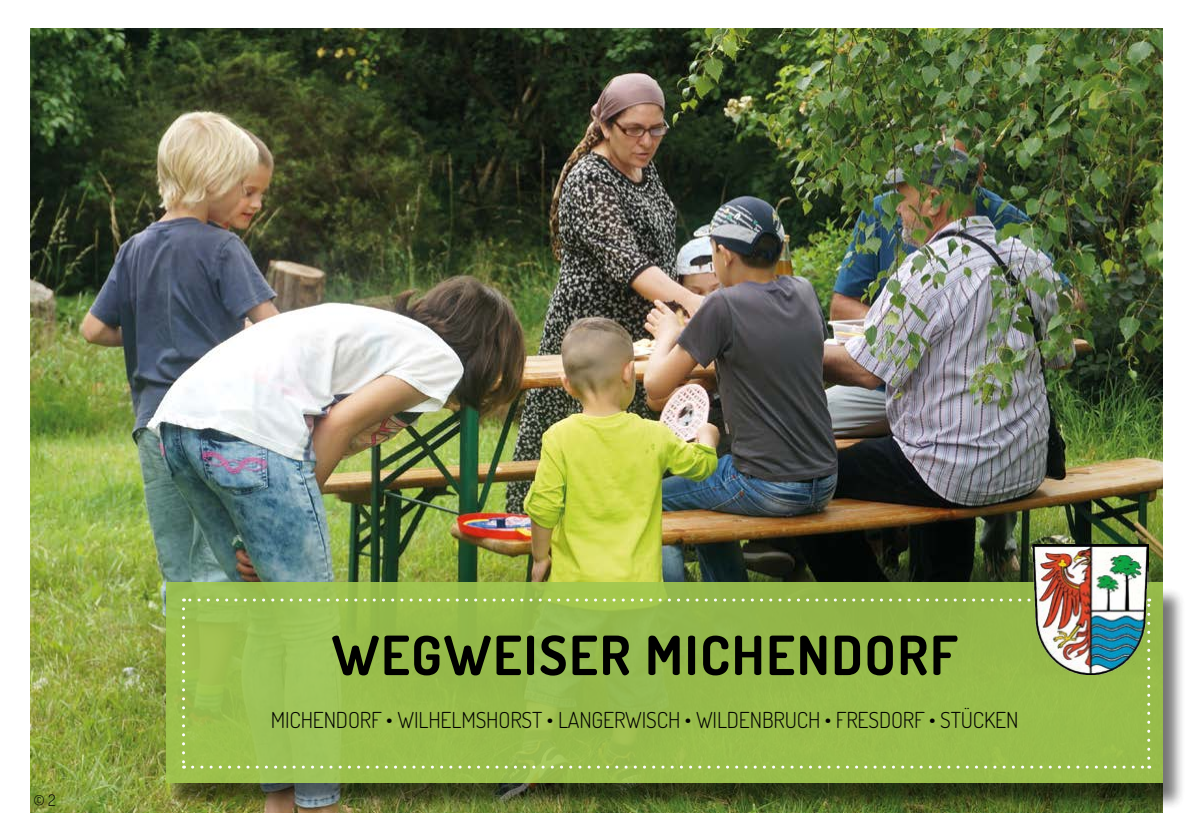
<style>
.page{position:relative;width:1191px;height:840px;background:#fff}
.page>*{position:absolute;margin:0;border:0;box-sizing:border-box;transform-origin:0 0}
.t1{font:700 54px "Dosis";letter-spacing:.035em;color:#000}
.t2{font:300 22px "Dosis";letter-spacing:-.01em;color:#000}
.t3{font:300 16px "Dosis";color:#000}
.s1{font-family:"Bundes Serif";font-weight:400}
</style>
<div class="page">
<img style="left:30px;top:28px;width:1132px;height:783px">
<div style="left:166px;top:586px;width:1019px;height:223px;background:#000;opacity:.6"></div>
<div style="left:166px;top:582px;width:996px;height:200px;background:linear-gradient(to right,#9cbf51,#95ba49)"></div>
<svg style="left:182px;top:608px;width:3px;height:160px"></svg>
<svg style="left:192px;top:765px;width:957px;height:3px;background:#afcc73"></svg>
<svg style="left:1147px;top:598px;width:3px;height:159px"></svg>
<svg style="left:183px;top:598px;width:849px;height:3px;background:#afcb74"></svg>
<img style="left:1032px;top:544px;width:116px;height:129px">
<p class="t3" style="left:34px;top:789px;width:24px">© 2</p>
<h1 class="t1" style="left:332px;top:620px;width:627px">WEGWEISER MICHENDORF</h1>
<p class="t2" style="left:271px;top:705px;width:749px">MICHENDORF <span class="s1">∙</span> WILHELMSHORST <span class="s1">∙</span> LANGERWISCH <span class="s1">∙</span> WILDENBRUCH <span class="s1">∙</span> FRESDORF <span class="s1">∙</span> STÜCKEN</p>
</div>
